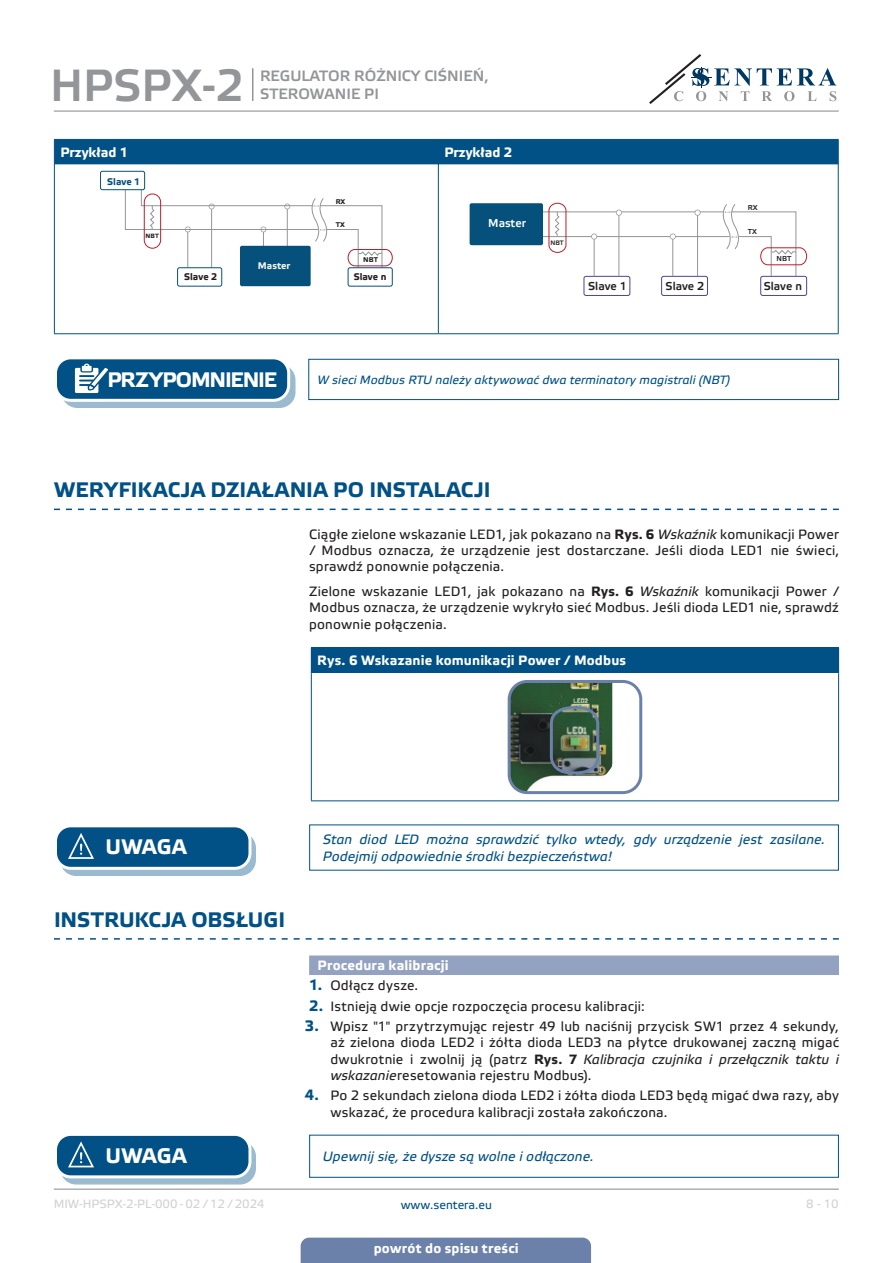
<style>
.page{position:relative;width:893px;height:1263px;background:#fff}
.page>*{position:absolute;margin:0;border:0;box-sizing:border-box;transform-origin:0 0}
.t1{font:45px "Etelka Medium Pro";color:#939598}
.t2{font:700 21px "Etelka Text Pro";letter-spacing:.005em;color:#015186}
.t3{font:700 21px "Etelka Text Pro";letter-spacing:-.055em;color:#fff}
.t4{font:700 21px "Etelka Text Pro";letter-spacing:-.02em;color:#fff}
.t5{font:15px/18px "Etelka Medium Pro";color:#939598}
.body{font:13.5px/16.2px "Etelka Text Pro";letter-spacing:.015em;color:#231f20;text-align:justify}
.attention{font:italic 13.5px "Etelka Text Pro";letter-spacing:.01em;color:#015186}
.table_text{font:700 13.5px "Etelka Text Pro";letter-spacing:.015em;color:#fff}
.Number-roman{font:700 13.5px "Etelka Text Pro";letter-spacing:.015em;color:#fff}
.head-table{font:700 13.5px "Etelka Text Pro";color:#fff}
.attention-2{font:italic 12px "Etelka Text Pro";letter-spacing:.01em;color:#015186}
.t6{font:12px "Etelka Text Pro";color:#d1d2d4}
.t7{font:12px "Etelka Text Pro";color:#015186}
.t8{font:11.4px "Etelka Medium Pro";color:#231f20}
.t9{font:11.4px "Etelka Medium Pro";color:#fff}
.t10{font:700 9.6px "Etelka Text Pro";color:#231f20}
.t11{font:700 9.6px "Etelka Text Pro";color:#f2f3f4}
.t12{font:700 9.6px "Etelka Text Pro";color:#06517c}
.t13{font:7.2px "Etelka Medium Pro";color:#231f20}
.t14{font:700 6.9px "Etelka Text Pro";color:#231f20}
.t15{font:6.45px "Etelka Medium Pro";color:#231f20}
.t16{font:700 6.15px "Etelka Text Pro";color:#231f20}
.s1{font-weight:700}
.s2{font-style:italic}
.s3{font-weight:700;font-size:15px;color:#015186}
</style>
<div class="page">
<hr style="left:54px;top:111px;width:785px;height:1px;background:#939598">
<hr style="left:54px;top:1188px;width:785px;height:2px;background:#939598">
<svg style="left:649px;top:54px;width:187px;height:50px"></svg>
<div style="left:301px;top:1237px;width:290px;height:26px;background:#6c81aa"></div>
<hr style="left:252px;top:68px;width:1px;height:33px;background:#939598">
<svg style="left:54px;top:509px;width:785px;height:1px"></svg>
<svg style="left:54px;top:938px;width:785px;height:2px"></svg>
<div style="left:309px;top:955px;width:530px;height:20px;background:#94a2c2"></div>
<div style="left:54px;top:139px;width:785px;height:26px;background:#015186"></div>
<hr style="left:54px;top:165px;width:1px;height:168px;background:#015186">
<hr style="left:438px;top:165px;width:1px;height:168px;background:#015186">
<hr style="left:838px;top:165px;width:1px;height:168px;background:#015186">
<hr style="left:54px;top:333px;width:384px;height:1px;background:#015186">
<hr style="left:438px;top:333px;width:401px;height:1px;background:#015186">
<div style="left:177px;top:267px;width:45px;height:19px;border:1px solid #06517c;border-radius:2px"></div>
<div style="left:348px;top:267px;width:45px;height:19px;border:1px solid #06517c;border-radius:2px"></div>
<div style="left:240px;top:246px;width:71px;height:40px;background:#06517c;border-radius:2px"></div>
<svg style="left:125px;top:175px;width:268px;height:96px"></svg>
<div style="left:100px;top:171px;width:45px;height:19px;background:#fff;border-radius:2px"></div>
<div style="left:100px;top:171px;width:45px;height:19px;border:1px solid #06517c;border-radius:2px"></div>
<div style="left:661px;top:276px;width:47px;height:20px;border:1px solid #4e439b;border-radius:2px"></div>
<hr style="left:529px;top:236px;width:201px;height:1px;background:#939598">
<hr style="left:536px;top:211px;width:188px;height:1px;background:#939598">
<div style="left:584px;top:276px;width:46px;height:20px;border:1px solid #4e439b;border-radius:2px"></div>
<div style="left:760px;top:276px;width:47px;height:20px;border:1px solid #4e439b;border-radius:2px"></div>
<div style="left:470px;top:203px;width:73px;height:42px;background:#06517c;border-radius:2px"></div>
<svg style="left:548px;top:203px;width:259px;height:74px"></svg>
<div style="left:308px;top:359px;width:531px;height:41px;border:1px solid #015186"></div>
<div style="left:62px;top:365px;width:233px;height:42px;background:#9abacf;border-radius:15px"></div>
<div style="left:61px;top:364px;width:235px;height:44px;border:1px solid #015186;border-radius:15px"></div>
<div style="left:56px;top:358px;width:233px;height:42px;background:#015186;border-radius:15px"></div>
<div style="left:54px;top:356px;width:236px;height:46px;border:3px solid #fff;border-radius:15px"></div>
<svg style="left:75px;top:364px;width:40px;height:37px"></svg>
<div style="left:311px;top:648px;width:528px;height:25px;background:#015186"></div>
<hr style="left:311px;top:647px;width:528px;height:1px;background:#015186">
<hr style="left:311px;top:673px;width:1px;height:127px;background:#015186">
<hr style="left:838px;top:673px;width:1px;height:127px;background:#015186">
<hr style="left:311px;top:800px;width:528px;height:1px;background:#015186">
<img style="left:509px;top:684px;width:103px;height:109px">
<div style="left:508px;top:680px;width:134px;height:114px;border:3px solid #6c81aa;border-radius:18px"></div>
<img style="left:548px;top:705px;width:53px;height:71px">
<div style="left:61px;top:833px;width:194px;height:42px;background:#9abacf;border-radius:15px"></div>
<div style="left:60px;top:832px;width:196px;height:44px;border:1px solid #015186;border-radius:15px"></div>
<div style="left:56px;top:826px;width:194px;height:42px;background:#015186;border-radius:15px"></div>
<div style="left:54px;top:824px;width:197px;height:46px;border:3px solid #fff;border-radius:15px"></div>
<svg style="left:67px;top:833px;width:38px;height:36px"></svg>
<div style="left:309px;top:1135px;width:530px;height:43px;border:1px solid #015186"></div>
<svg style="left:61px;top:1141px;width:194px;height:43px"></svg>
<div style="left:60px;top:1141px;width:196px;height:43px;border:1px solid #015186;border-radius:15px"></div>
<div style="left:56px;top:1134px;width:194px;height:43px;background:#015186;border-radius:15px"></div>
<div style="left:54px;top:1133px;width:197px;height:45px;border:3px solid #fff;border-radius:15px"></div>
<svg style="left:67px;top:1141px;width:38px;height:36px"></svg>
<h1 class="t1" style="left:50px;top:61px;width:195px">HPSPX-2</h1>
<p class="t5" style="left:260px;top:67px;width:230px">REGULATOR RÓŻNICY CIŚNIEŃ,<br>STEROWANIE PI</p>
<p class="head-table" style="left:60px;top:145px;width:70px">Przykład 1</p>
<p class="head-table" style="left:444px;top:145px;width:70px">Przykład 2</p>
<p class="t14" style="left:336px;top:197px;width:11px">RX</p>
<p class="t14" style="left:336px;top:221px;width:11px">ТX</p>
<p class="t14" style="left:363px;top:256px;width:16px">NBT</p>
<p class="t12" style="left:107px;top:176px;width:35px">Slave 1</p>
<p class="t9" style="left:488px;top:217px;width:39px">Master</p>
<p class="t16" style="left:146px;top:232px;width:15px">NBT</p>
<p class="t11" style="left:258px;top:260px;width:34px">Master</p>
<p class="t10" style="left:184px;top:272px;width:35px">Slave 2</p>
<p class="t10" style="left:354px;top:271px;width:34px">Slave n</p>
<p class="t15" style="left:550px;top:239px;width:15px">NBT</p>
<p class="t8" style="left:588px;top:280px;width:40px">Slave 1</p>
<p class="t8" style="left:666px;top:279px;width:40px">Slave 2</p>
<p class="t13" style="left:748px;top:203px;width:11px">RX</p>
<p class="t13" style="left:748px;top:228px;width:11px">ТX</p>
<p class="t13" style="left:776px;top:255px;width:16px">NBT</p>
<p class="t8" style="left:764px;top:279px;width:40px">Slave n</p>
<p class="t3" style="left:107px;top:368px;width:171px">PRZYPOMNIENIE</p>
<p class="attention-2" style="left:318px;top:373px;width:414px">W sieci Modbus RTU należy aktywować dwa terminatory magistrali (NBT)</p>
<p class="t2" style="left:54px;top:478px;width:438px">WERYFIKACJA DZIAŁANIA PO INSTALACJI</p>
<p class="body" style="left:309px;top:527px;width:531px">Ciągłe zielone wskazanie LED1, jak pokazano na <span class="s1">Rys. 6</span> <span class="s2">Wskaźnik</span> komunikacji Power / Modbus oznacza, że urządzenie jest dostarczane. Jeśli dioda LED1 nie świeci, sprawdź ponownie połączenia.</p>
<p class="body" style="left:309px;top:584px;width:531px">Zielone wskazanie LED1, jak pokazano na <span class="s1">Rys. 6</span> <span class="s2">Wskaźnik</span> komunikacji Power / Modbus oznacza, że urządzenie wykryło sieć Modbus. Jeśli dioda LED1 nie, sprawdź ponownie połączenia.</p>
<p class="table_text" style="left:317px;top:653px;width:310px">Rys. 6 Wskazanie komunikacji Power / Modbus</p>
<p class="t4" style="left:105px;top:835px;width:83px">UWAGA</p>
<p class="t2" style="left:54px;top:908px;width:233px">INSTRUKCJA OBSŁUGI</p>
<p class="attention" style="left:323px;top:832px;width:504px">Stan diod LED można sprawdzić tylko wtedy, gdy urządzenie jest zasilane.</p>
<p class="attention" style="left:323px;top:849px;width:291px">Podejmij odpowiednie środki bezpieczeństwa!</p>
<p class="Number-roman" style="left:318px;top:958px;width:133px">Procedura kalibracji</p>
<p class="body" style="left:309px;top:978px;width:111px"><span class="s3">1.</span> Odłącz dysze.</p>
<p class="body" style="left:309px;top:999px;width:337px"><span class="s3">2.</span> Istnieją dwie opcje rozpoczęcia procesu kalibracji:</p>
<p class="body" style="left:330px;top:1019px;width:510px;text-indent:-26px"><span class="s3">3.</span> Wpisz "1" przytrzymując rejestr 49 lub naciśnij przycisk SW1 przez 4 sekundy, aż zielona dioda LED2 i żółta dioda LED3 na płytce drukowanej zaczną migać dwukrotnie i zwolnij ją (patrz <span class="s1">Rys. 7</span> <span class="s2">Kalibracja czujnika i przełącznik taktu i wskazanie</span>resetowania rejestru Modbus).</p>
<p class="body" style="left:330px;top:1088px;width:510px;text-indent:-26px"><span class="s3">4.</span> Po 2 sekundach zielona dioda LED2 i żółta dioda LED3 będą migać dwa razy, aby wskazać, że procedura kalibracji została zakończona.</p>
<p class="t4" style="left:105px;top:1144px;width:83px">UWAGA</p>
<p class="attention" style="left:323px;top:1149px;width:272px">Upewnij się, że dysze są wolne i odłączone.</p>
<p class="t6" style="left:54px;top:1197px;width:212px">MIW-HPSPX-2-PL-000 - 02 / 12 / 2024</p>
<p class="t7" style="left:401px;top:1198px;width:93px">www.sentera.eu</p>
<p class="t6" style="left:806px;top:1197px;width:34px">8 - 10</p>
<p class="table_text" style="left:374px;top:1240px;width:147px">powrót do spisu treści</p>
</div>
